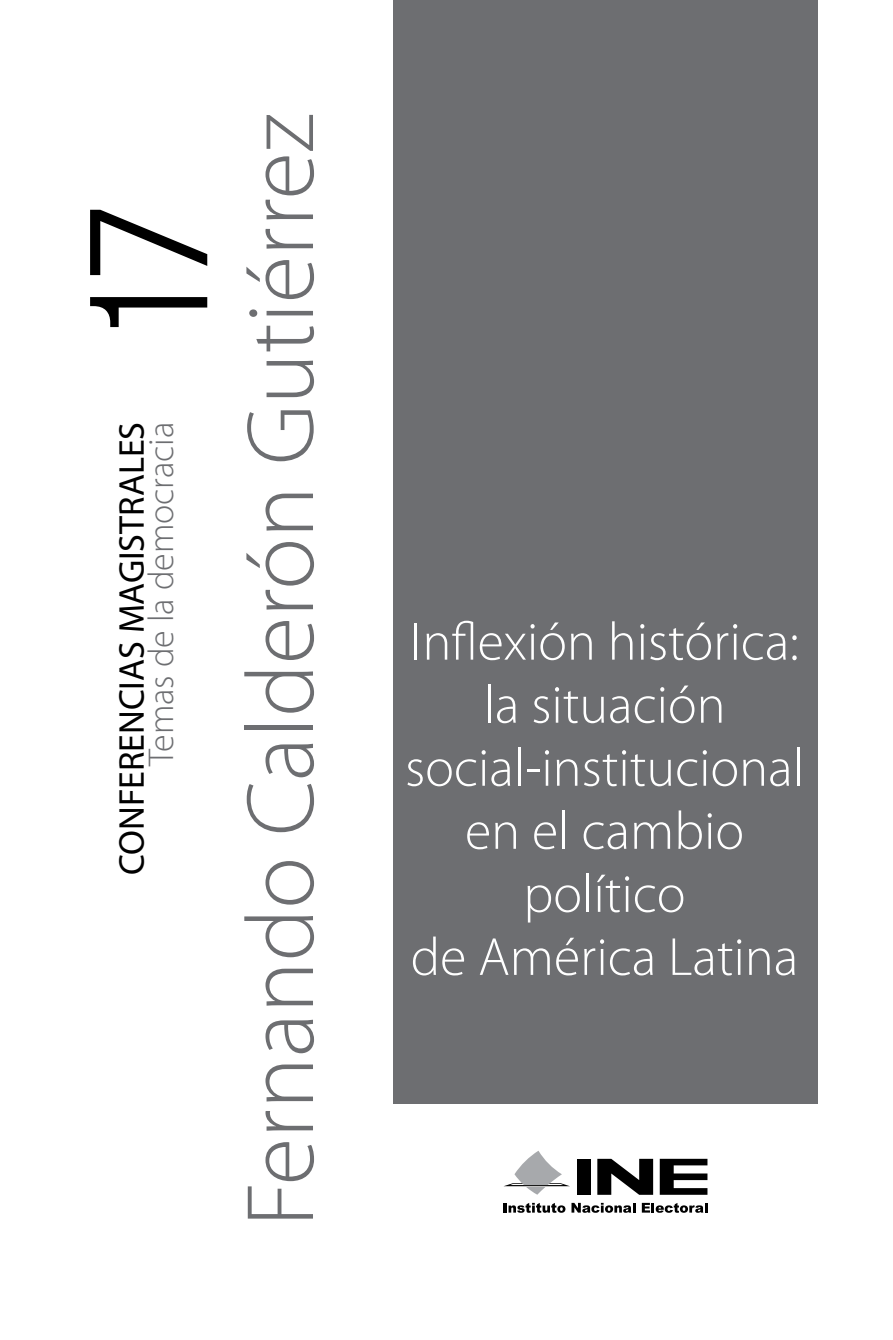
<style>
.page{position:relative;width:893px;height:1340px;background:#fff}
.page>*{position:absolute;margin:0;border:0;box-sizing:border-box;transform-origin:0 0}
.t1{font:300 condensed 180px "Abadi";color:#000}
.t2{font:300 96.75px "Myriad Pro";color:#6d6e71}
.t3{font:300 54px/63px "Myriad Pro";color:#fff;text-align:center}
.t4{font:36px "Myriad Pro";color:#000}
.t5{font:300 36px "Myriad Pro";color:#6d6e71}
</style>
<div class="page">
<div style="left:393px;top:0;width:424px;height:1103px;background:#6d6e71"></div>
<div style="left:577px;top:1158px;width:14px;height:36px;background:#000"></div>
<svg style="left:660px;top:1158px;width:47px;height:36px"></svg>
<svg style="left:597px;top:1158px;width:56px;height:36px"></svg>
<svg style="left:504px;top:1151px;width:66px;height:43px"></svg>
<svg style="left:504px;top:1202px;width:61px;height:10px"></svg>
<svg style="left:571px;top:1202px;width:64px;height:10px"></svg>
<svg style="left:642px;top:1202px;width:65px;height:10px"></svg>
<h1 class="t1" style="left:43px;top:347px;width:147px;rotate:-90deg">17</h1>
<p class="t4" style="left:110px;top:875px;width:455px;rotate:-90deg">CONFERENCIAS MAGISTRALES</p>
<p class="t5" style="left:139px;top:766px;width:346px;rotate:-90deg">Temas de la democracia</p>
<h2 class="t2" style="left:223px;top:1226px;width:1114px;rotate:-90deg">Fernando Calderón Gutiérrez</h2>
<p class="t3" style="left:405px;top:609px;width:401px">Inflexión histórica: la situación social-institucional en el cambio político<br>de América Latina</p>
</div>
